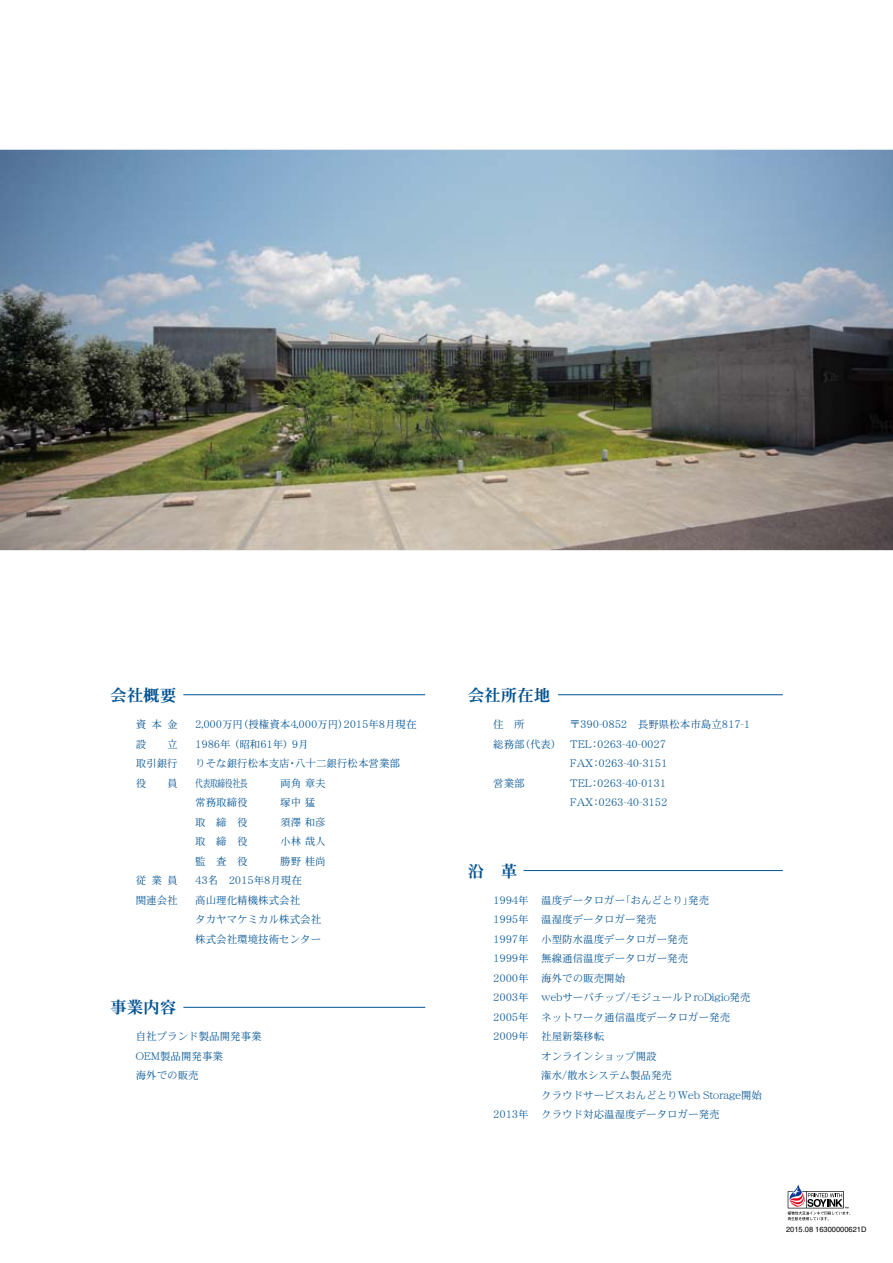
<style>
.page{position:relative;width:893px;height:1263px;background:#fff}
.page>*{position:absolute;margin:0;border:0;box-sizing:border-box;transform-origin:0 0}
.t1{font:16.5px "DFHS Mincho W7 WIN RKSJ H";color:#005293}
.t2{font:10.5px/19.5px "DFHS Mincho W3 WINP RKSJ H";color:#005293}
.t3{font:10.5px "DFHS Mincho W3 WINP RKSJ H";letter-spacing:-.055em;color:#005293;scale:.75 1}
.t4{font:7.5px "Helvetica";color:#000}
</style>
<div class="page">
<img style="left:0;top:149px;width:893px;height:402px">
<svg style="left:787px;top:1184px;width:63px;height:36px"></svg>
<hr style="left:183px;top:694px;width:242px;height:1px;background:#005293">
<hr style="left:558px;top:694px;width:225px;height:1px;background:#005293">
<hr style="left:524px;top:870px;width:259px;height:1px;background:#005293">
<hr style="left:183px;top:1007px;width:242px;height:1px;background:#005293">
<h1 class="t1" style="left:110px;top:687px;width:67px">会社概要</h1>
<p class="t2" style="left:136px;top:715px;width:12px">資</p>
<p class="t2" style="left:151px;top:715px;width:12px">本</p>
<p class="t2" style="left:167px;top:715px;width:12px">金</p>
<p class="t2" style="left:136px;top:734px;width:12px">設</p>
<p class="t2" style="left:167px;top:734px;width:12px">立</p>
<p class="t2" style="left:136px;top:754px;width:43px">取引銀行</p>
<p class="t2" style="left:136px;top:773px;width:12px">役</p>
<p class="t2" style="left:167px;top:773px;width:12px">員</p>
<p class="t2" style="left:136px;top:871px;width:12px">従</p>
<p class="t2" style="left:151px;top:871px;width:12px">業</p>
<p class="t2" style="left:167px;top:871px;width:12px">員</p>
<p class="t2" style="left:136px;top:890px;width:43px">関連会社</p>
<p class="t2" style="left:238px;top:715px;width:112px">（授権資本4,000万円）</p>
<p class="t2" style="left:343px;top:715px;width:75px">2015年8月現在</p>
<p class="t2" style="left:195px;top:715px;width:49px">2,000万円</p>
<p class="t2" style="left:195px;top:734px;width:37px">1986年</p>
<p class="t2" style="left:229px;top:734px;width:66px">（昭和61年）</p>
<p class="t2" style="left:292px;top:734px;width:18px">月9</p>
<p class="t2" style="left:195px;top:754px;width:96px">りそな銀行松本支店</p>
<p class="t2" style="left:295px;top:754px;width:106px">八十二銀行松本営業部</p>
<p class="t2" style="left:287px;top:754px;width:12px">・</p>
<p class="t3" style="left:195px;top:778px;width:71px">代表取締役社長</p>
<p class="t2" style="left:280px;top:773px;width:47px">両角章夫</p>
<p class="t2" style="left:195px;top:793px;width:54px">常務取締役</p>
<p class="t2" style="left:280px;top:793px;width:36px">塚中猛</p>
<p class="t2" style="left:195px;top:812px;width:12px">取</p>
<p class="t2" style="left:216px;top:812px;width:12px">締</p>
<p class="t2" style="left:237px;top:812px;width:12px">役</p>
<p class="t2" style="left:280px;top:812px;width:47px">須澤和彦</p>
<p class="t2" style="left:195px;top:832px;width:12px">取</p>
<p class="t2" style="left:216px;top:832px;width:12px">締</p>
<p class="t2" style="left:237px;top:832px;width:12px">役</p>
<p class="t2" style="left:280px;top:832px;width:47px">小林哉人</p>
<p class="t2" style="left:195px;top:851px;width:108px">監<br>43名　2015年8月現在</p>
<p class="t2" style="left:280px;top:851px;width:47px">勝野桂尚</p>
<p class="t2" style="left:216px;top:851px;width:12px">査</p>
<p class="t2" style="left:237px;top:851px;width:12px">役</p>
<p class="t2" style="left:195px;top:890px;width:106px">高山理化精機株式会社</p>
<p class="t2" style="left:195px;top:910px;width:127px">タカヤマケミカル株式会社株式会社環境技術センター</p>
<h1 class="t1" style="left:110px;top:999px;width:67px">事業内容</h1>
<p class="t2" style="left:136px;top:1027px;width:127px">自社ブランド製品開発事業<br>OEM製品開発事業<br>海外での販売</p>
<h1 class="t1" style="left:468px;top:687px;width:84px">会社所在地</h1>
<p class="t2" style="left:493px;top:715px;width:33px">住　所</p>
<p class="t2" style="left:570px;top:715px;width:59px">〒390-0852</p>
<p class="t2" style="left:638px;top:715px;width:114px">長野県松本市島立817-1</p>
<p class="t2" style="left:493px;top:734px;width:33px">総務部</p>
<p class="t2" style="left:519px;top:734px;width:43px">（代表）</p>
<p class="t2" style="left:589px;top:734px;width:78px">：0263-40-0027</p>
<p class="t2" style="left:570px;top:734px;width:24px">TEL</p>
<p class="t2" style="left:493px;top:773px;width:33px">営業部</p>
<p class="t2" style="left:589px;top:754px;width:78px;text-indent:-20px">FAX：0263-40-0131</p>
<p class="t2" style="left:591px;top:754px;width:78px">：0263-40-3151</p>
<p class="t2" style="left:570px;top:773px;width:24px">TEL</p>
<p class="t2" style="left:570px;top:793px;width:25px">FAX</p>
<p class="t2" style="left:591px;top:793px;width:78px">：0263-40-3152</p>
<h1 class="t1" style="left:468px;top:863px;width:18px">沿</h1>
<h1 class="t1" style="left:501px;top:863px;width:18px">革</h1>
<p class="t2" style="left:493px;top:890px;width:37px">1994年</p>
<p class="t2" style="left:541px;top:890px;width:85px">温度データロガー</p>
<p class="t2" style="left:620px;top:890px;width:75px">「おんどとり」</p>
<p class="t2" style="left:688px;top:890px;width:22px">発売</p>
<p class="t2" style="left:493px;top:910px;width:37px">1995年</p>
<p class="t2" style="left:541px;top:910px;width:117px">温湿度データロガー発売</p>
<p class="t2" style="left:493px;top:929px;width:37px">1997年</p>
<p class="t2" style="left:541px;top:929px;width:148px">小型防水温度データロガー発売</p>
<p class="t2" style="left:493px;top:949px;width:37px">1999年</p>
<p class="t2" style="left:541px;top:949px;width:148px">無線通信温度データロガー発売</p>
<p class="t2" style="left:493px;top:968px;width:37px">2000年</p>
<p class="t2" style="left:541px;top:968px;width:85px">海外での販売開始</p>
<p class="t2" style="left:493px;top:988px;width:37px">2003年</p>
<p class="t2" style="left:541px;top:988px;width:211px">webサーバチップ/モジュールＰroDigio発売</p>
<p class="t2" style="left:493px;top:1007px;width:37px">2005年</p>
<p class="t2" style="left:541px;top:1007px;width:190px">ネットワーク通信温度データロガー発売</p>
<p class="t2" style="left:493px;top:1027px;width:37px">2009年</p>
<p class="t2" style="left:541px;top:1027px;width:64px">社屋新築移転</p>
<p class="t2" style="left:493px;top:1105px;width:37px">2013年</p>
<p class="t2" style="left:541px;top:1046px;width:222px">オンラインショップ開設<br>潅水/散水システム製品発売<br>クラウドサービスおんどとりＷeb Storage開始クラウド対応温湿度データロガー発売</p>
<p class="t4" style="left:786px;top:1225px;width:82px">2015.08 16300000621D</p>
</div>
